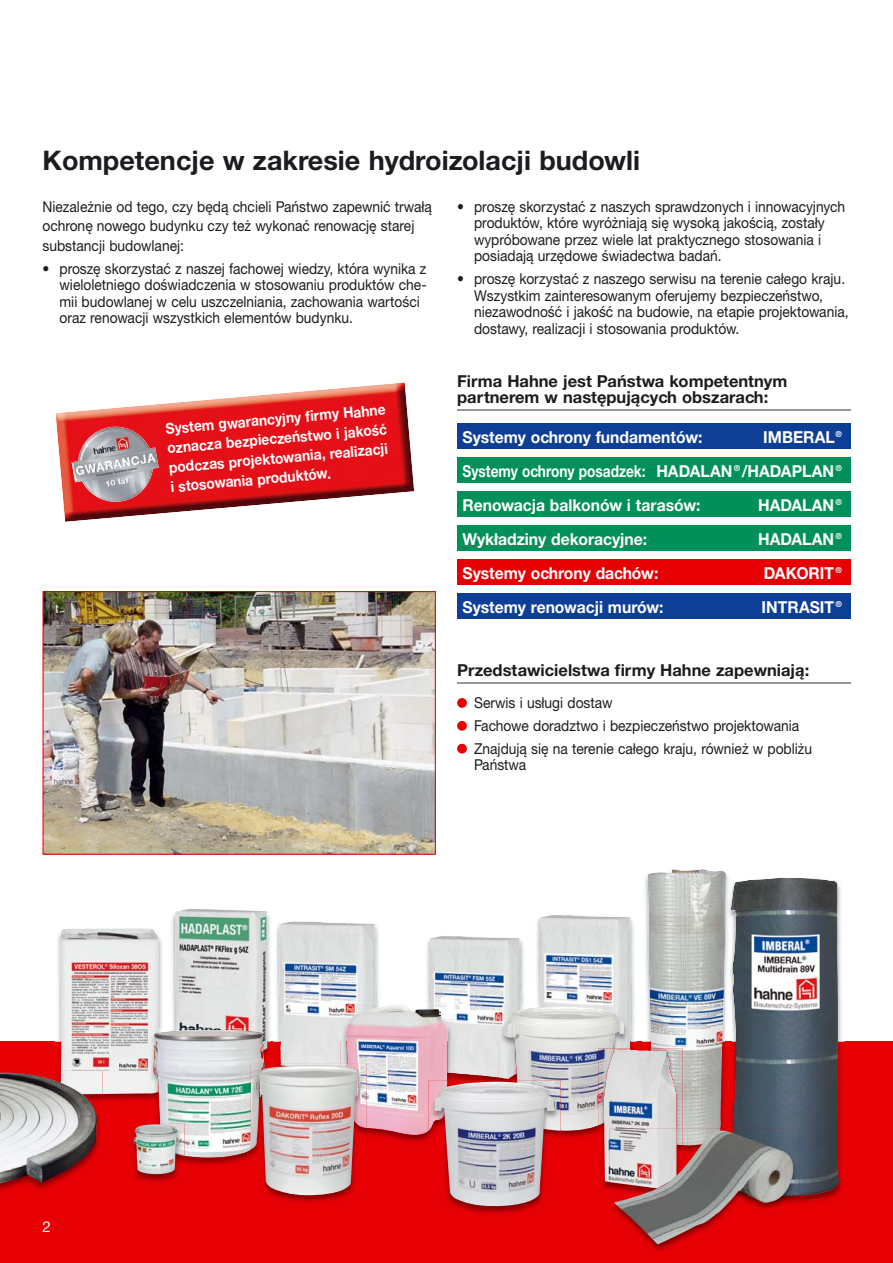
<style>
.page{position:relative;width:893px;height:1263px;background:#fff}
.page>*{position:absolute;margin:0;border:0;box-sizing:border-box;transform-origin:0 0}
.t1{font:700 27px "Helvetica Neue CE";color:#1b1c20}
.t2{font:700 16.5px/34px "Helvetica Neue CE";color:#fff;text-align:justify;scale:.95 1}
.t3{font:700 16.5px/16.5px "Helvetica Neue CE";color:#1b1c20}
.t4{font:15px/16.5px "Helvetica Neue CE";color:#1b1c20;scale:.92 1}
.t5{font:700 15px/19.5px "Helvetica Neue CE";color:#fff;text-align:justify;scale:.92 1}
.t6{font:15px "Helvetica Neue CE";color:#fff}
</style>
<div class="page">
<div style="left:0;top:1042px;width:893px;height:221px;background:#e60004"></div>
<img style="left:43px;top:591px;width:393px;height:264px">
<hr style="left:457px;top:410px;width:393px;height:1px;background:#97979b">
<div style="left:457px;top:423px;width:393px;height:26px;background:#0e3f96"></div>
<div style="left:457px;top:457px;width:393px;height:26px;background:#009059"></div>
<div style="left:457px;top:491px;width:393px;height:26px;background:#009059"></div>
<div style="left:457px;top:594px;width:393px;height:25px;background:#0e3f96"></div>
<div style="left:457px;top:560px;width:393px;height:25px;background:#e60004"></div>
<div style="left:457px;top:525px;width:393px;height:26px;background:#009059"></div>
<hr style="left:457px;top:683px;width:393px;height:1px;background:#97979b">
<div style="left:457px;top:698px;width:10px;height:10px;background:#e60004;border-radius:50%"></div>
<div style="left:457px;top:721px;width:10px;height:10px;background:#e60004;border-radius:50%"></div>
<div style="left:457px;top:744px;width:10px;height:9px;background:#e60004;border-radius:50%"></div>
<img style="left:56px;top:382px;width:358px;height:140px">
<img style="left:72px;top:427px;width:87px;height:75px">
<img style="left:171px;top:914px;width:102px;height:128px">
<img style="left:267px;top:1042px;width:14px;height:22px">
<img style="left:175px;top:909px;width:92px;height:138px">
<img style="left:273px;top:921px;width:106px;height:121px">
<img style="left:294px;top:921px;width:82px;height:143px">
<img style="left:642px;top:874px;width:86px;height:168px">
<img style="left:647px;top:869px;width:79px;height:260px">
<img style="left:540px;top:915px;width:97px;height:127px">
<img style="left:554px;top:915px;width:77px;height:127px">
<img style="left:55px;top:934px;width:107px;height:108px">
<img style="left:59px;top:1042px;width:1px;height:29px">
<img style="left:60px;top:928px;width:99px;height:166px">
<img style="left:426px;top:936px;width:98px;height:69px">
<img style="left:444px;top:936px;width:55px;height:142px">
<img style="left:184px;top:1158px;width:65px;height:7px">
<img style="left:171px;top:1029px;width:99px;height:13px">
<svg style="left:148px;top:1093px;width:5px;height:8px"></svg>
<img style="left:148px;top:1029px;width:10px;height:64px">
<img style="left:153px;top:1030px;width:111px;height:128px">
<img style="left:131px;top:1134px;width:46px;height:48px">
<img style="left:153px;top:1123px;width:31px;height:40px">
<img style="left:160px;top:1123px;width:24px;height:33px">
<img style="left:133px;top:1124px;width:46px;height:51px">
<img style="left:560px;top:1131px;width:38px;height:7px">
<img style="left:541px;top:1005px;width:89px;height:43px">
<img style="left:499px;top:1005px;width:22px;height:74px">
<img style="left:503px;top:1006px;width:121px;height:125px">
<img style="left:371px;top:1135px;width:58px;height:7px">
<img style="left:340px;top:1003px;width:36px;height:61px">
<img style="left:430px;top:1003px;width:24px;height:70px">
<img style="left:346px;top:1005px;width:102px;height:130px">
<img style="left:799px;top:888px;width:46px;height:315px">
<img style="left:725px;top:876px;width:5px;height:253px">
<img style="left:725px;top:876px;width:1px;height:74px">
<img style="left:730px;top:877px;width:110px;height:318px">
<img style="left:601px;top:1141px;width:9px;height:49px">
<img style="left:651px;top:1048px;width:31px;height:81px">
<img style="left:598px;top:1125px;width:6px;height:16px">
<svg style="left:630px;top:1042px;width:21px;height:7px"></svg>
<img style="left:614px;top:1048px;width:16px;height:1px">
<img style="left:598px;top:1048px;width:16px;height:77px">
<img style="left:604px;top:1049px;width:72px;height:133px">
<img style="left:613px;top:1206px;width:61px;height:45px">
<img style="left:794px;top:1129px;width:5px;height:67px">
<img style="left:610px;top:1129px;width:4px;height:59px">
<img style="left:614px;top:1129px;width:180px;height:115px">
<img style="left:466px;top:1080px;width:51px;height:2px">
<img style="left:517px;top:1080px;width:43px;height:51px">
<img style="left:429px;top:1131px;width:5px;height:9px">
<svg style="left:447px;top:1073px;width:7px;height:9px"></svg>
<img style="left:429px;top:1080px;width:18px;height:51px">
<img style="left:434px;top:1082px;width:121px;height:125px">
<img style="left:281px;top:1064px;width:59px;height:1px">
<img style="left:251px;top:1150px;width:5px;height:9px">
<svg style="left:261px;top:1047px;width:12px;height:18px"></svg>
<img style="left:251px;top:1064px;width:14px;height:86px">
<img style="left:362px;top:1128px;width:5px;height:9px">
<img style="left:348px;top:1064px;width:19px;height:64px">
<img style="left:256px;top:1065px;width:106px;height:131px">
<img style="left:0;top:1112px;width:100px;height:79px">
<img style="left:58px;top:1071px;width:45px;height:31px">
<img style="left:60px;top:1071px;width:43px;height:23px">
<img style="left:0;top:1072px;width:97px;height:112px">
<h1 class="t1" style="left:43px;top:150px;width:599px">Kompetencje w zakresie hydroizolacji budowli</h1>
<p class="t4" style="left:43px;top:198px;width:425px;line-height:19.5px">Niezależnie od tego, czy będą chcieli Państwo zapewnić trwałą ochronę nowego budynku czy też wykonać renowację starej substancji budowlanej:</p>
<p class="t4" style="left:60px;top:261px;width:401px;text-indent:-17px">• proszę skorzystać z naszej fachowej wiedzy, która wynika z wieloletniego doświadczenia w stosowaniu produktów che&shy;mii budowlanej w celu uszczelniania, zachowania wartości oraz renowacji wszystkich elementów budynku.</p>
<p class="t5" style="left:165px;top:420px;width:241px;rotate:-5deg">System gwarancyjny firmy Hahne oznacza bezpieczeństwo i jakość podczas projektowania, realizacji i stosowania produktów.</p>
<p class="t4" style="left:474px;top:199px;width:405px;text-indent:-17px">• proszę skorzystać z naszych sprawdzonych i innowacyjnych produktów, które wyróżniają się wysoką jakością, zostały wypróbowane przez wiele lat praktycznego stosowania i posiadają urzędowe świadectwa badań.</p>
<p class="t4" style="left:474px;top:272px;width:409px;text-indent:-17px">• proszę korzystać z naszego serwisu na terenie całego kraju.<br>Wszystkim zainteresowanym oferujemy bezpieczeństwo, niezawodność i jakość na budowie, na etapie projektowania, dostawy, realizacji i stosowania produktów.</p>
<p class="t3" style="left:457px;top:374px;width:332px">Firma Hahne jest Państwa kompetentnym partnerem w następujących obszarach:</p>
<p class="t2" style="left:462px;top:421px;width:254px">Systemy ochrony fundamentów:</p>
<p class="t2" style="left:462px;top:421px;width:404px;text-indent:301px">IMBERAL® Systemy ochrony posadzek: HADALAN®/HADAPLAN® Renowacja balkonów i tarasów:</p>
<p class="t2" style="left:758px;top:489px;width:93px">HADALAN®</p>
<p class="t2" style="left:462px;top:523px;width:196px">Wykładziny dekoracyjne:</p>
<p class="t2" style="left:758px;top:523px;width:93px">HADALAN®</p>
<p class="t2" style="left:462px;top:557px;width:208px">Systemy ochrony dachów:</p>
<p class="t2" style="left:764px;top:557px;width:87px">DAKORIT®</p>
<p class="t2" style="left:462px;top:591px;width:213px">Systemy renowacji murów:</p>
<p class="t2" style="left:761px;top:591px;width:89px">INTRASIT®</p>
<p class="t3" style="left:457px;top:664px;width:354px">Przedstawicielstwa firmy Hahne zapewniają:</p>
<p class="t4" style="left:474px;top:692px;width:369px;line-height:23px">Serwis i usługi dostaw<br>Fachowe doradztwo i bezpieczeństwo projektowania<br>Znajdują się na terenie całego kraju, również w pobliżu</p>
<p class="t4" style="left:474px;top:758px;width:58px">Państwa</p>
<p class="t6" style="left:43px;top:1221px;width:10px">2</p>
</div>
